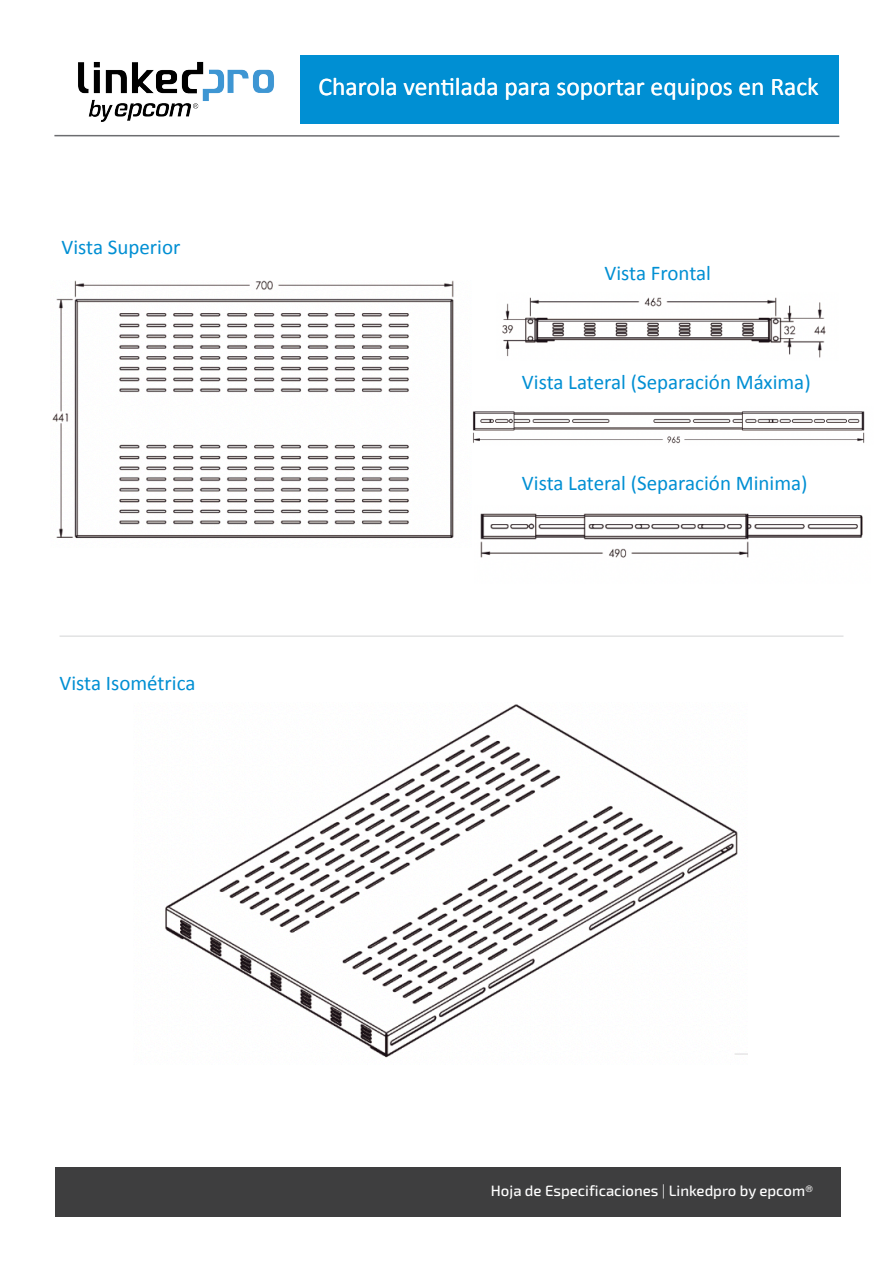
<style>
.page{position:relative;width:893px;height:1263px;background:#fff}
.page>*{position:absolute;margin:0;border:0;box-sizing:border-box;transform-origin:0 0}
.SUBT{font:25.5px "Calibri";color:#fff}
.t1{font:21px "Calibri";color:#008fd3}
.t2{font:500 15px "Exo 2";color:#fff}
.s1{font-weight:300}
</style>
<div class="page">
<div style="left:300px;top:55px;width:538px;height:68px;background:#008fd3"></div>
<svg style="left:54px;top:134px;width:786px;height:4px"></svg>
<img style="left:78px;top:61px;width:196px;height:61px">
<div style="left:55px;top:1168px;width:785px;height:49px;background:#3e3e3f"></div>
<hr style="left:60px;top:636px;width:783px;height:1px;background:#6c6d70">
<img style="left:52px;top:280px;width:402px;height:259px">
<img style="left:502px;top:297px;width:324px;height:61px">
<img style="left:472px;top:411px;width:393px;height:33px">
<img style="left:480px;top:513px;width:383px;height:45px">
<img style="left:165px;top:704px;width:583px;height:354px">
<p class="t1" style="left:62px;top:232px;width:120px">Vista Superior</p>
<p class="t1" style="left:60px;top:668px;width:137px">Vista Isométrica</p>
<p class="SUBT" style="left:319px;top:68px;width:502px">Charola ventilada para soportar equipos en Rack</p>
<p class="t1" style="left:604px;top:259px;width:108px">Vista Frontal</p>
<p class="t1" style="left:522px;top:368px;width:290px">Vista Lateral (Separación Máxima)</p>
<p class="t1" style="left:522px;top:469px;width:287px">Vista Lateral (Separación Minima)</p>
<p class="t2" style="left:491px;top:1182px;width:324px">Hoja de Especificaciones <span class="s1">|</span> Linkedpro by epcom®</p>
</div>
